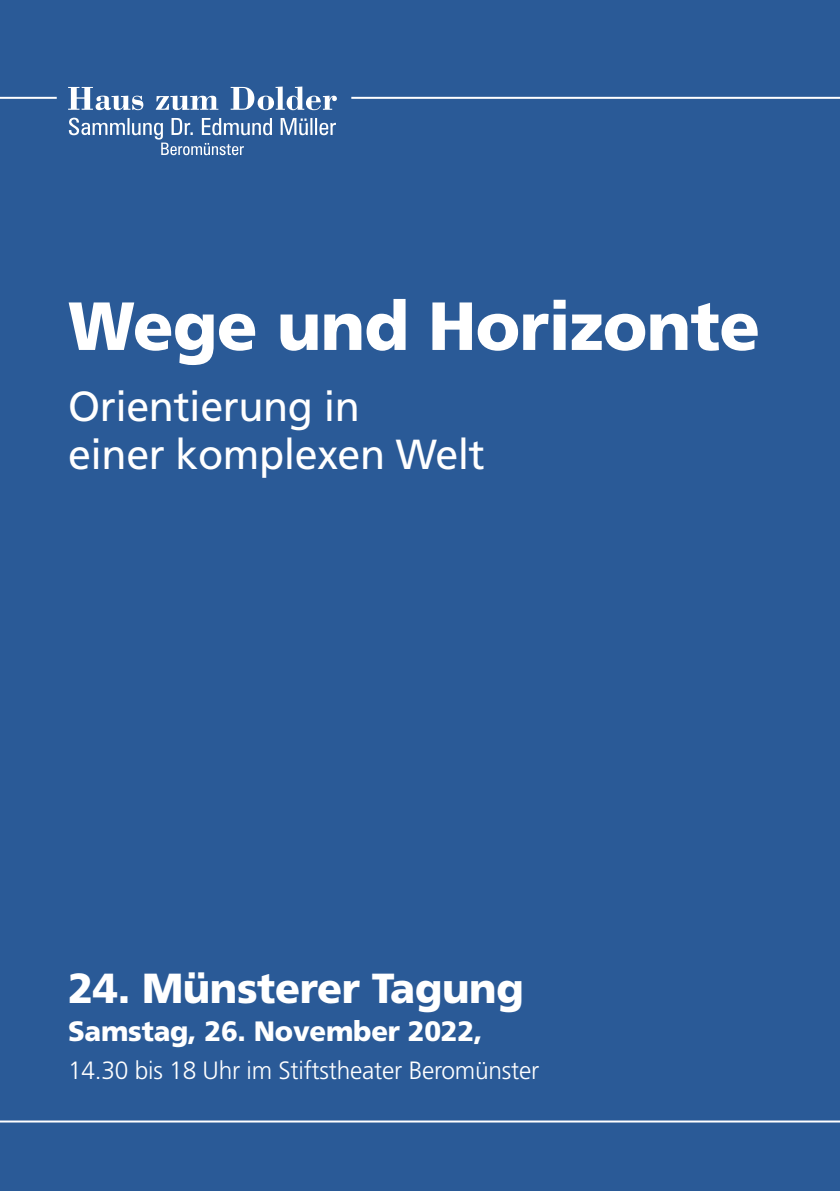
<style>
.page{position:relative;width:840px;height:1191px;background:#fff}
.page>*{position:absolute;margin:0;border:0;box-sizing:border-box;transform-origin:0 0}
.t1{font:900 68px "Frutiger";letter-spacing:-.01em;color:#fff}
.t2{font:42px/48px "Frutiger";letter-spacing:-.01em;color:#fff}
.t3{font:900 42px "Frutiger";letter-spacing:-.01em;color:#fff}
.t4{font:900 28px "Frutiger";letter-spacing:-.01em;color:#fff}
.t5{font:300 25px "Frutiger";letter-spacing:-.01em;color:#fff}
</style>
<div class="page">
<div style="left:0;top:0;width:839px;height:1191px;background:#2a5a97"></div>
<svg style="left:69px;top:118px;width:267px;height:37px"></svg>
<svg style="left:68px;top:86px;width:269px;height:24px"></svg>
<hr style="left:0;top:97px;width:57px;height:2px;background:#fff">
<hr style="left:351px;top:97px;width:488px;height:2px;background:#fff">
<hr style="left:0;top:1120px;width:839px;height:2px;background:#fff">
<h1 class="t1" style="left:68px;top:285px;width:693px">Wege und Horizonte</h1>
<h2 class="t2" style="left:68px;top:383px;width:418px">Orientierung in<br>einer komplexen Welt</h2>
<h2 class="t3" style="left:68px;top:963px;width:457px">24. Münsterer Tagung</h2>
<p class="t4" style="left:68px;top:1014px;width:415px">Samstag, 26. November 2022,</p>
<p class="t5" style="left:68px;top:1056px;width:472px">14.30 bis 18 Uhr im Stiftstheater Beromünster</p>
</div>
